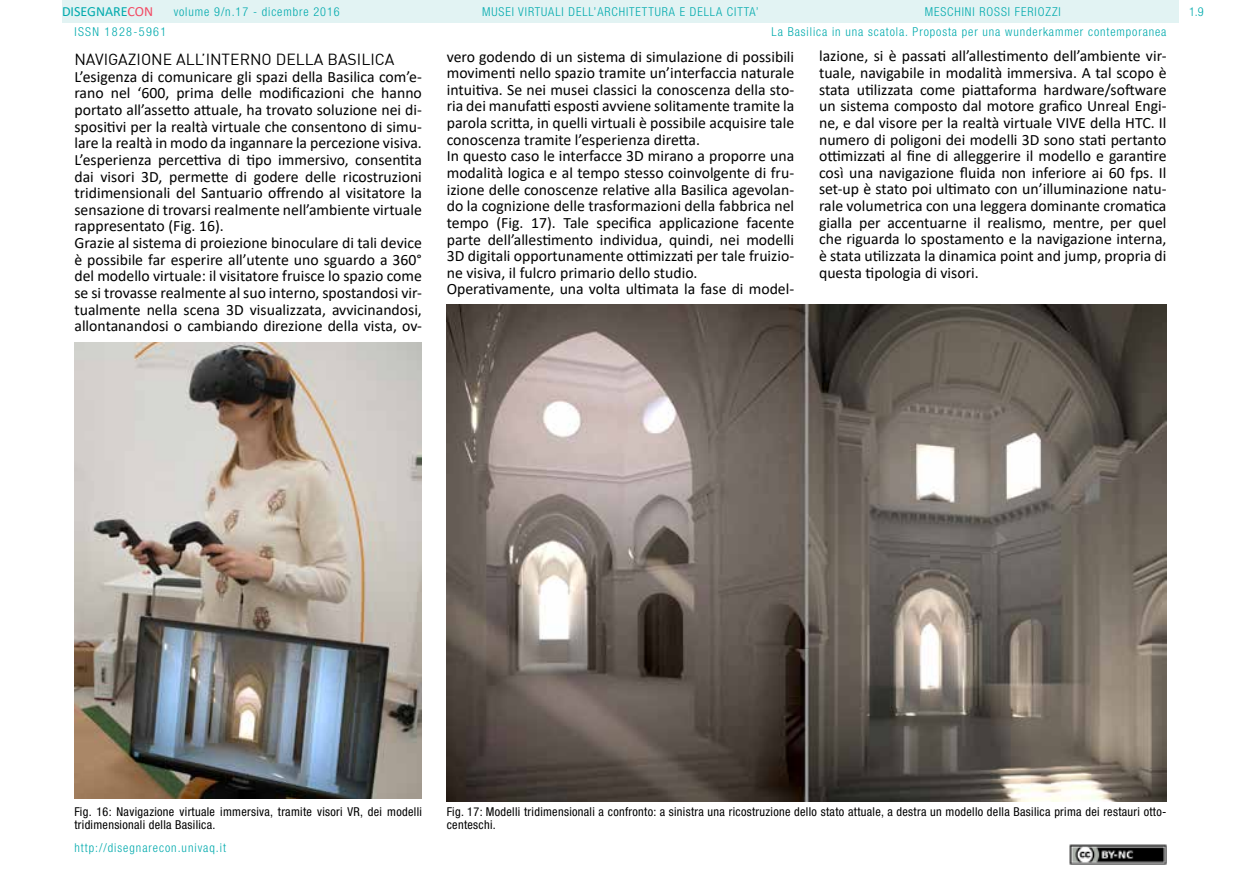
<style>
.page{position:relative;width:1241px;height:893px;background:#fff}
.page>*{position:absolute;margin:0;border:0;box-sizing:border-box;transform-origin:0 0}
.t1{font:15.75px/16.6px "Calibri";color:#000}
.t2{font:15.75px "DIN";color:#000}
.t3{font:14px "Calibri";color:#00aaad}
.t4{font:condensed 12.25px/13.1px "Helvetica Neue LT Std";letter-spacing:.025em;color:#000}
.t5{font:300 condensed 12.25px/19.4px "Helvetica Neue LT Std";letter-spacing:.075em;color:#00aaad}
.t6{font:300 condensed 12.25px "Helvetica Neue LT Std";letter-spacing:.11em;color:#00aaad}
.s1{color:#f24862}
</style>
<div class="page">
<div style="left:62px;top:0;width:1116px;height:23px;background:#e2f3f3"></div>
<img style="left:1069px;top:845px;width:97px;height:19px">
<img style="left:74px;top:342px;width:348px;height:456px">
<img style="left:446px;top:305px;width:720px;height:496px">
<p class="t3" style="left:62px;top:2px;width:93px">DISEGNARE<span class="s1">CON</span></p>
<p class="t5" style="left:771px;top:2px;width:396px;text-indent:153px">MESCHINI ROSSI FERIOZZI<br>La Basilica in una scatola. Proposta per una wunderkammer contemporanea</p>
<p class="t5" style="left:174px;top:2px;width:167px">volume 9/n.17 - dicembre 2016</p>
<p class="t5" style="left:482px;top:2px;width:278px">MUSEI VIRTUALI DELL’ARCHITETTURA E DELLA CITTA’</p>
<p class="t5" style="left:1188px;top:2px;width:16px">1.9</p>
<p class="t6" style="left:74px;top:24px;width:93px">ISSN 1828-5961</p>
<p class="t2" style="left:74px;top:50px;width:321px">NAVIGAZIONE ALL’INTERNO DELLA BASILICA</p>
<p class="t1" style="left:74px;top:68px;width:349px">L’esigenza di comunicare gli spazi della Basilica com’e&shy;rano nel ‘600, prima delle modificazioni che hanno portato all’assetto attuale, ha trovato soluzione nei di&shy;spositivi per la realtà virtuale che consentono di simu&shy;lare la realtà in modo da ingannare la percezione visiva.<br>L’esperienza percettiva di tipo immersivo, consentita dai visori 3D, permette di godere delle ricostruzioni tridimensionali del Santuario offrendo al visitatore la sensazione di trovarsi realmente nell’ambiente virtuale rappresentato (Fig. 16).<br>Grazie al sistema di proiezione binoculare di tali device è possibile far esperire all’utente uno sguardo a 360° del modello virtuale: il visitatore fruisce lo spazio come se si trovasse realmente al suo interno, spostandosi vir&shy;tualmente nella scena 3D visualizzata, avvicinandosi, allontanandosi o cambiando direzione della vista, ov-</p>
<p class="t1" style="left:446px;top:48px;width:349px">vero godendo di un sistema di simulazione di possibili movimenti nello spazio tramite un’interfaccia naturale intuitiva. Se nei musei classici la conoscenza della sto&shy;ria dei manufatti esposti avviene solitamente tramite la parola scritta, in quelli virtuali è possibile acquisire tale conoscenza tramite l’esperienza diretta.<br>In questo caso le interfacce 3D mirano a proporre una modalità logica e al tempo stesso coinvolgente di fru&shy;izione delle conoscenze relative alla Basilica agevolan&shy;do la cognizione delle trasformazioni della fabbrica nel tempo (Fig. 17). Tale specifica applicazione facente parte dell’allestimento individua, quindi, nei modelli 3D digitali opportunamente ottimizzati per tale fruizio&shy;ne visiva, il fulcro primario dello studio.<br>Operativamente, una volta ultimata la fase di model-</p>
<p class="t1" style="left:819px;top:47px;width:349px;text-align:justify">lazione, si è passati all’allestimento dell’ambiente vir&shy;tuale, navigabile in modalità immersiva. A tal scopo è stata utilizzata come piattaforma hardware/software un sistema composto dal motore grafico Unreal Engi&shy;ne, e dal visore per la realtà virtuale VIVE della HTC. Il numero di poligoni dei modelli 3D sono stati pertanto ottimizzati al fine di alleggerire il modello e garantire così una navigazione fluida non inferiore ai 60 fps. Il set-up è stato poi ultimato con un’illuminazione natu&shy;rale volumetrica con una leggera dominante cromatica gialla per accentuarne il realismo, mentre, per quel che riguarda lo spostamento e la navigazione interna, è stata utilizzata la dinamica point and jump, propria di questa tipologia di visori.</p>
<p class="t4" style="left:74px;top:805px;width:349px">Fig. 16: Navigazione virtuale immersiva, tramite visori VR, dei modelli tridimensionali della Basilica.</p>
<p class="t5" style="left:74px;top:838px;width:153px">http://disegnarecon.univaq.it</p>
<p class="t4" style="left:446px;top:805px;width:721px">Fig. 17: Modelli tridimensionali a confronto: a sinistra una ricostruzione dello stato attuale, a destra un modello della Basilica prima dei restauri otto&shy;centeschi.</p>
</div>
